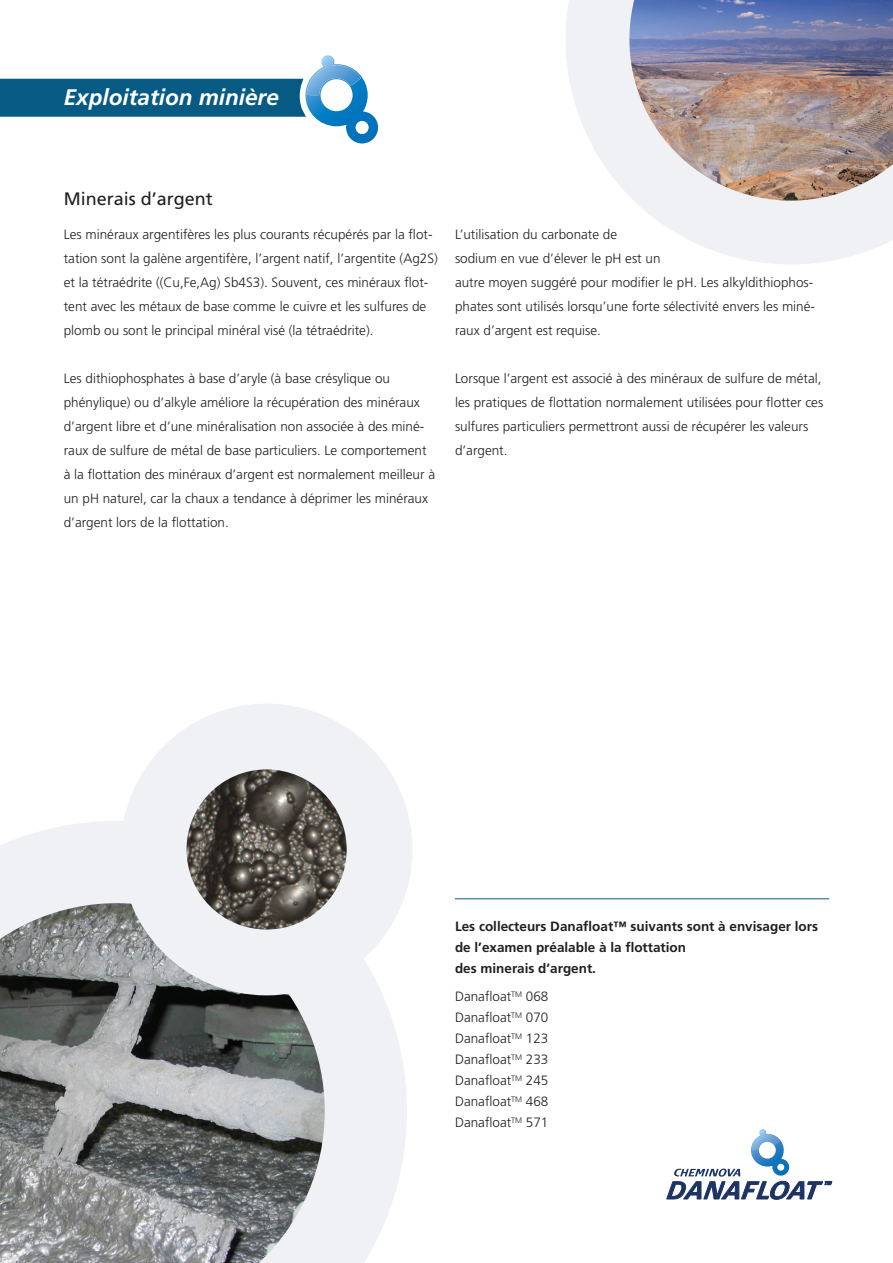
<style>
.page{position:relative;width:893px;height:1263px;background:#fff}
.page>*{position:absolute;margin:0;border:0;box-sizing:border-box;transform-origin:0 0}
.t1{font:italic 700 22.5px "Frutiger";color:#fff}
.t2{font:18px "Frutiger";color:#231f20}
.t3{font:300 13.5px/24px "Frutiger";color:#231f20}
.t4{font:700 13.5px/21px "Frutiger";color:#231f20}
</style>
<div class="page">
<hr style="left:455px;top:898px;width:374px;height:1px;background:#065a83">
<svg style="left:666px;top:1129px;width:166px;height:71px"></svg>
<svg style="left:0;top:821px;width:407px;height:442px"></svg>
<img style="left:154px;top:771px;width:226px;height:191px">
<div style="left:121px;top:704px;width:291px;height:291px;border:66px solid #eff1f4;border-radius:50%"></div>
<svg style="left:566px;top:0;width:327px;height:264px"></svg>
<svg style="left:0;top:55px;width:378px;height:88px"></svg>
<p class="t1" style="left:64px;top:84px;width:217px">Exploitation minière</p>
<p class="t2" style="left:64px;top:188px;width:151px">Minerais d’argent</p>
<p class="t3" style="left:64px;top:222px;width:376px">Les minéraux argentifères les plus courants récupérés par la flot&shy;tation sont la galène argentifère, l’argent natif, l’argentite (Ag2S) et la tétraédrite ((Cu,Fe,Ag) Sb4S3). Souvent, ces minéraux flot&shy;tent avec les métaux de base comme le cuivre et les sulfures de plomb ou sont le principal minéral visé (la tétraédrite).</p>
<p class="t3" style="left:64px;top:366px;width:373px">Les dithiophosphates à base d’aryle (à base crésylique ou phénylique) ou d’alkyle améliore la récupération des minéraux d’argent libre et d’une minéralisation non associée à des miné&shy;raux de sulfure de métal de base particuliers. Le comportement à la flottation des minéraux d’argent est normalement meilleur à un pH naturel, car la chaux a tendance à déprimer les minéraux d’argent lors de la flottation.</p>
<p class="t3" style="left:455px;top:222px;width:164px">L’utilisation du carbonate de</p>
<p class="t3" style="left:455px;top:246px;width:207px">sodium en vue d’élever le pH est un</p>
<p class="t3" style="left:455px;top:270px;width:362px">autre moyen suggéré pour modifier le pH. Les alkyldithiophos&shy;phates sont utilisés lorsqu’une forte sélectivité envers les miné&shy;raux d’argent est requise.</p>
<p class="t3" style="left:455px;top:366px;width:370px">Lorsque l’argent est associé à des minéraux de sulfure de métal, les pratiques de flottation normalement utilisées pour flotter ces sulfures particuliers permettront aussi de récupérer les valeurs d’argent.</p>
<p class="t4" style="left:455px;top:915px;width:365px">Les collecteurs Danafloat™ suivants sont à envisager lors de l’examen préalable à la flottation</p>
<p class="t4" style="left:455px;top:957px;width:143px">des minerais d’argent.</p>
<p class="t3" style="left:455px;top:984px;width:95px">Danafloat<sup>TM</sup> 068</p>
<p class="t3" style="left:455px;top:1005px;width:95px">Danafloat<sup>TM</sup> 070</p>
<p class="t3" style="left:455px;top:1026px;width:95px">Danafloat<sup>TM</sup> 123</p>
<p class="t3" style="left:455px;top:1047px;width:95px">Danafloat<sup>TM</sup> 233</p>
<p class="t3" style="left:455px;top:1068px;width:95px">Danafloat<sup>TM</sup> 245</p>
<p class="t3" style="left:455px;top:1089px;width:95px">Danafloat<sup>TM</sup> 468</p>
<p class="t3" style="left:455px;top:1110px;width:95px">Danafloat<sup>TM</sup> 571</p>
</div>
